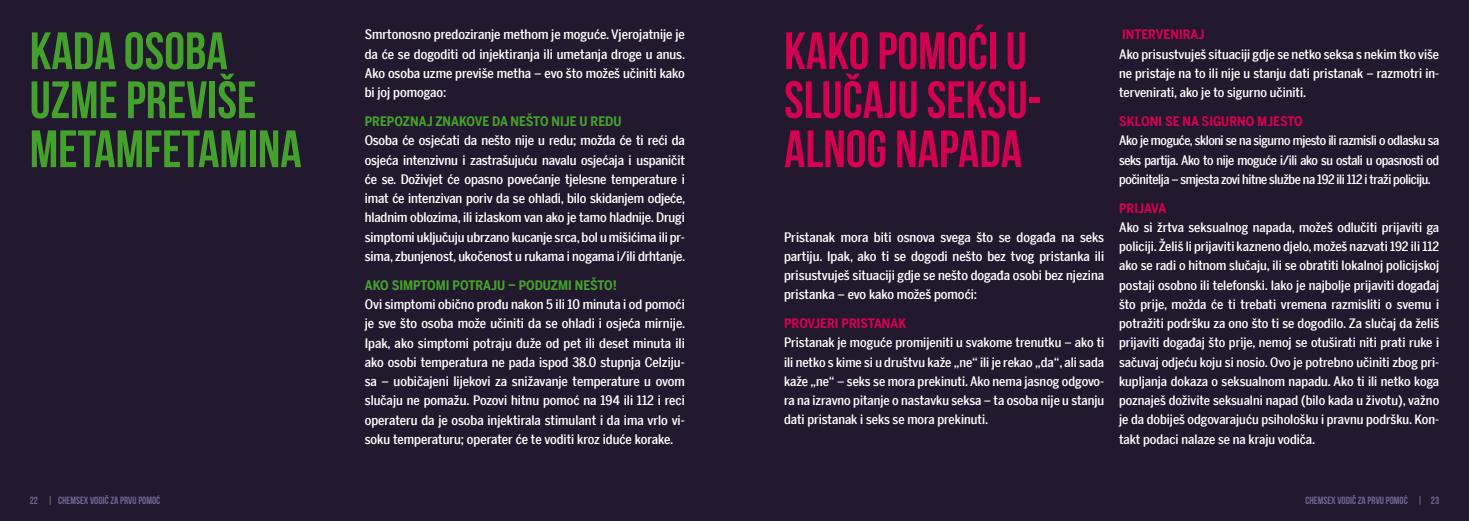
<style>
.page{position:relative;width:1469px;height:521px;background:#fff}
.page>*{position:absolute;margin:0;border:0;box-sizing:border-box;transform-origin:0 0}
.t1{font:700 52.5px/49px "Bebas Neue";color:#d40050}
.t2{font:700 52.5px/49px "Bebas Neue";color:#44a12b}
.t3{font:500 condensed 13.12px/19.2px "Benton Sans";letter-spacing:-.005em;color:#fff;text-align:justify}
.t4{font:700 13.12px "Benton Sans Condensed";color:#44a12b}
.t5{font:700 13.12px "Benton Sans Condensed";color:#d40050}
.t6{font:500 condensed 12.95px/19.2px "Benton Sans";color:#fff;text-align:justify}
.t7{font:700 10.5px "Bebas Neue";color:#706792}
</style>
<div class="page">
<div style="left:0;top:0;width:734px;height:521px;background:#23192e"></div>
<div style="left:734px;top:0;width:734px;height:521px;background:#23192e"></div>
<h1 class="t2" style="left:30px;top:26px;width:273px">KADA OSOBA<br>UZME PREVIŠE<br>METAMFETAMINA</h1>
<h1 class="t1" style="left:784px;top:26px;width:259px">KAKO POMOĆI U<br>SLUČAJU SEKSU-<br>ALNOG NAPADA</h1>
<p class="t3" style="left:365px;top:25px;width:322px">Smrtonosno predoziranje methom je moguće. Vjerojatnije je da će se dogoditi od injektiranja ili umetanja droge u anus.<br>Ako osoba uzme previše metha – evo što možeš učiniti kako bi joj pomogao:</p>
<p class="t4" style="left:365px;top:113px;width:258px">PREPOZNAJ ZNAKOVE DA NEŠTO NIJE U REDU</p>
<p class="t3" style="left:365px;top:131px;width:322px">Osoba će osjećati da nešto nije u redu; možda će ti reći da osjeća intenzivnu i zastrašujuću navalu osjećaja i uspaničit će se. Doživjet će opasno povećanje tjelesne temperature i imat će intenzivan poriv da se ohladi, bilo skidanjem odjeće, hladnim oblozima, ili izlaskom van ako je tamo hladnije. Drugi simptomi uključuju ubrzano kucanje srca, bol u mišićima ili pr&shy;sima, zbunjenost, ukočenost u rukama i nogama i/ili drhtanje.</p>
<p class="t4" style="left:365px;top:277px;width:254px">AKO SIMPTOMI POTRAJU – PODUZMI NEŠTO!</p>
<p class="t3" style="left:365px;top:295px;width:322px">Ovi simptomi obično prođu nakon 5 ili 10 minuta i od pomoći je sve što osoba može učiniti da se ohladi i osjeća mirnije.<br>Ipak, ako simptomi potraju duže od pet ili deset minuta ili ako osobi temperatura ne pada ispod 38.0 stupnja Celziju&shy;sa – uobičajeni lijekovi za snižavanje temperature u ovom slučaju ne pomažu. Pozovi hitnu pomoć na 194 ili 112 i reci operateru da je osoba injektirala stimulant i da ima vrlo vi&shy;soku temperaturu; operater će te voditi kroz iduće korake.</p>
<p class="t3" style="left:784px;top:227px;width:321px">Pristanak mora biti osnova svega što se događa na seks partiju. Ipak, ako ti se dogodi nešto bez tvog pristanka ili prisustvuješ situaciji gdje se nešto događa osobi bez njezina pristanka – evo kako možeš pomoći:</p>
<p class="t5" style="left:784px;top:315px;width:124px">PROVJERI PRISTANAK</p>
<p class="t6" style="left:784px;top:333px;width:321px">Pristanak je moguće promijeniti u svakome trenutku – ako ti ili netko s kime si u društvu kaže „ne“ ili je rekao „da“, ali sada kaže „ne“ – seks se mora prekinuti. Ako nema jasnog odgovo&shy;ra na izravno pitanje o nastavku seksa – ta osoba nije u stanju dati pristanak i seks se mora prekinuti.</p>
<p class="t5" style="left:1122px;top:26px;width:84px">INTERVENIRAJ</p>
<p class="t6" style="left:1119px;top:44px;width:321px">Ako prisustvuješ situaciji gdje se netko seksa s nekim tko više ne pristaje na to ili nije u stanju dati pristanak – razmotri in&shy;tervenirati, ako je to sigurno učiniti.</p>
<p class="t5" style="left:1119px;top:113px;width:185px">SKLONI SE NA SIGURNO MJESTO</p>
<p class="t6" style="left:1119px;top:131px;width:322px">Ako je moguće, skloni se na sigurno mjesto ili razmisli o odlasku sa seks partija. Ako to nije moguće i/ili ako su ostali u opasnosti od počinitelja – smjesta zovi hitne službe na 192 ili 112 i traži policiju.</p>
<p class="t5" style="left:1119px;top:200px;width:49px">PRIJAVA</p>
<p class="t6" style="left:1119px;top:218px;width:322px">Ako si žrtva seksualnog napada, možeš odlučiti prijaviti ga policiji. Želiš li prijaviti kazneno djelo, možeš nazvati 192 ili 112 ako se radi o hitnom slučaju, ili se obratiti lokalnoj policijskoj postaji osobno ili telefonski. Iako je najbolje prijaviti događaj što prije, možda će ti trebati vremena razmisliti o svemu i potražiti podršku za ono što ti se dogodilo. Za slučaj da želiš prijaviti događaj što prije, nemoj se otuširati niti prati ruke i sačuvaj odjeću koju si nosio. Ovo je potrebno učiniti zbog pri&shy;kupljanja dokaza o seksualnom napadu. Ako ti ili netko koga poznaješ doživite seksualni napad (bilo kada u životu), važno je da dobiješ odgovarajuću psihološku i pravnu podršku. Kon&shy;takt podaci nalaze se na kraju vodiča.</p>
<p class="t7" style="left:30px;top:495px;width:132px">22 | CHEMSEX VODIČ ZA PRVU POMOĆ</p>
<p class="t7" style="left:1305px;top:495px;width:135px">CHEMSEX VODIČ ZA PRVU POMOĆ | 23</p>
</div>
